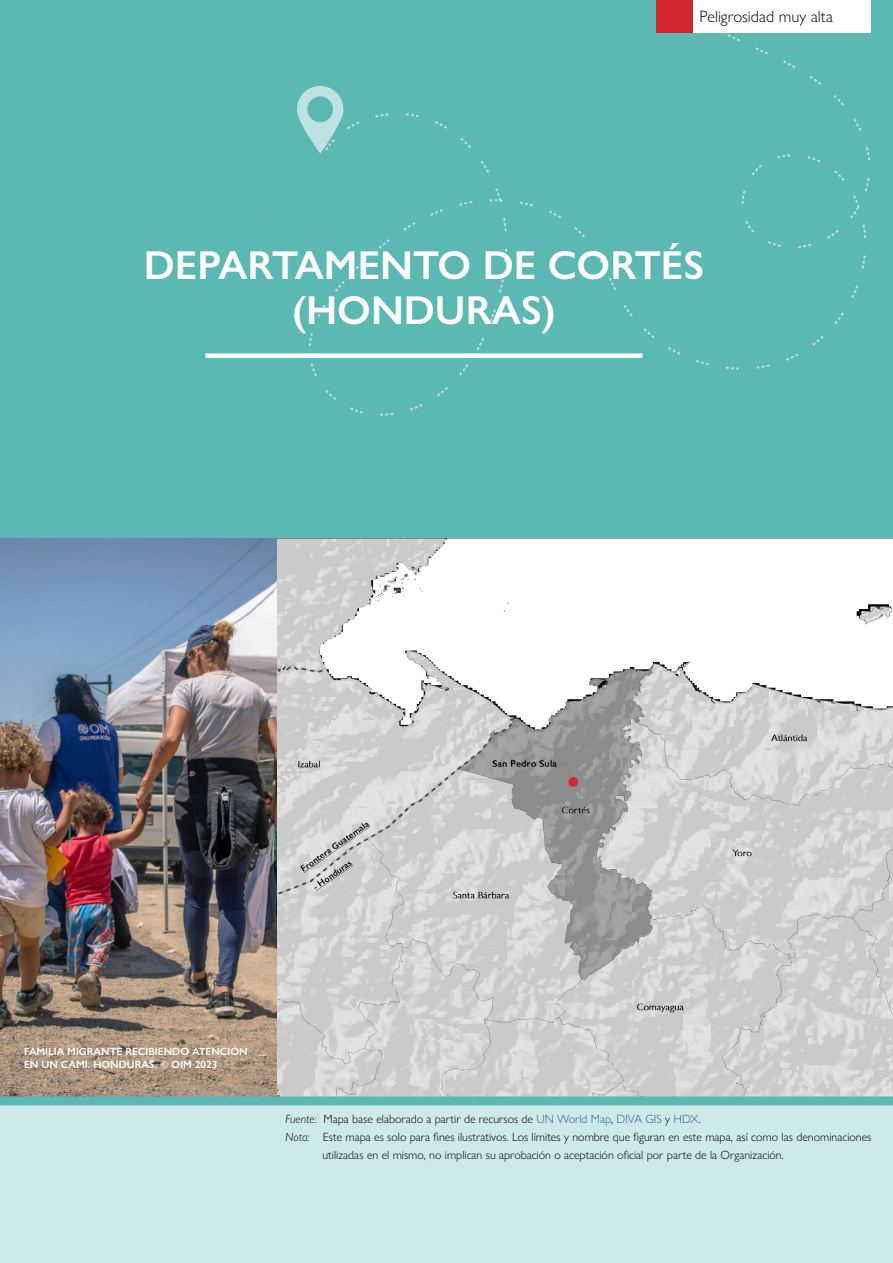
<style>
.page{position:relative;width:893px;height:1263px;background:#fff}
.page>*{position:absolute;margin:0;border:0;box-sizing:border-box;transform-origin:0 0}
.t1{font:600 40.5px/45px "Gill Sans Nova";color:#fff;text-align:center}
.t2{font:300 16.5px "Gill Sans Nova";color:#000}
.t3{font:300 12px "Gill Sans Nova";color:#000}
.t4{font:600 10.5px/12.6px "Gill Sans Nova";color:#fff}
.s1{font-style:italic}
.s2{color:#215e9e}
</style>
<div class="page">
<div style="left:0;top:1096px;width:893px;height:167px;background:#ceeae8"></div>
<div style="left:0;top:0;width:893px;height:539px;background:#5cb8b2"></div>
<img style="left:0;top:539px;width:893px;height:557px">
<div style="left:205px;top:353px;width:437px;height:5px;background:#fff"></div>
<svg style="left:375px;top:113px;width:13px;height:5px"></svg>
<svg style="left:406px;top:113px;width:13px;height:4px"></svg>
<svg style="left:435px;top:121px;width:12px;height:8px"></svg>
<svg style="left:460px;top:138px;width:11px;height:10px"></svg>
<svg style="left:481px;top:161px;width:8px;height:12px"></svg>
<svg style="left:503px;top:218px;width:4px;height:13px"></svg>
<svg style="left:504px;top:249px;width:3px;height:13px"></svg>
<svg style="left:499px;top:279px;width:5px;height:14px"></svg>
<svg style="left:490px;top:309px;width:6px;height:13px"></svg>
<svg style="left:476px;top:338px;width:8px;height:12px"></svg>
<svg style="left:459px;top:364px;width:10px;height:12px"></svg>
<svg style="left:437px;top:387px;width:11px;height:9px"></svg>
<svg style="left:410px;top:404px;width:13px;height:7px"></svg>
<svg style="left:380px;top:413px;width:13px;height:3px"></svg>
<svg style="left:350px;top:407px;width:13px;height:7px"></svg>
<svg style="left:325px;top:390px;width:11px;height:10px"></svg>
<svg style="left:311px;top:363px;width:6px;height:13px"></svg>
<svg style="left:309px;top:333px;width:4px;height:13px"></svg>
<svg style="left:317px;top:305px;width:9px;height:12px"></svg>
<svg style="left:335px;top:281px;width:10px;height:11px"></svg>
<svg style="left:356px;top:259px;width:10px;height:10px"></svg>
<svg style="left:378px;top:239px;width:12px;height:10px"></svg>
<svg style="left:403px;top:222px;width:12px;height:9px"></svg>
<svg style="left:430px;top:209px;width:13px;height:7px"></svg>
<svg style="left:459px;top:201px;width:13px;height:5px"></svg>
<svg style="left:490px;top:188px;width:13px;height:13px"></svg>
<svg style="left:520px;top:202px;width:13px;height:4px"></svg>
<svg style="left:549px;top:211px;width:12px;height:7px"></svg>
<svg style="left:574px;top:227px;width:11px;height:10px"></svg>
<svg style="left:594px;top:250px;width:8px;height:13px"></svg>
<svg style="left:609px;top:278px;width:7px;height:12px"></svg>
<svg style="left:623px;top:305px;width:10px;height:11px"></svg>
<svg style="left:643px;top:328px;width:12px;height:10px"></svg>
<svg style="left:668px;top:347px;width:12px;height:8px"></svg>
<svg style="left:696px;top:360px;width:13px;height:5px"></svg>
<svg style="left:726px;top:367px;width:13px;height:3px"></svg>
<svg style="left:756px;top:364px;width:14px;height:5px"></svg>
<svg style="left:786px;top:353px;width:12px;height:8px"></svg>
<svg style="left:812px;top:336px;width:12px;height:10px"></svg>
<svg style="left:834px;top:312px;width:10px;height:12px"></svg>
<svg style="left:851px;top:285px;width:7px;height:13px"></svg>
<svg style="left:861px;top:255px;width:5px;height:14px"></svg>
<svg style="left:807px;top:156px;width:13px;height:6px"></svg>
<svg style="left:777px;top:154px;width:13px;height:4px"></svg>
<svg style="left:752px;top:165px;width:10px;height:10px"></svg>
<svg style="left:741px;top:190px;width:4px;height:14px"></svg>
<svg style="left:745px;top:221px;width:9px;height:12px"></svg>
<svg style="left:768px;top:241px;width:13px;height:6px"></svg>
<svg style="left:798px;top:244px;width:13px;height:4px"></svg>
<svg style="left:827px;top:170px;width:43px;height:69px"></svg>
<svg style="left:866px;top:147px;width:4px;height:13px"></svg>
<svg style="left:853px;top:119px;width:8px;height:12px"></svg>
<svg style="left:834px;top:95px;width:10px;height:11px"></svg>
<svg style="left:810px;top:76px;width:11px;height:9px"></svg>
<svg style="left:783px;top:60px;width:12px;height:8px"></svg>
<svg style="left:755px;top:47px;width:13px;height:7px"></svg>
<svg style="left:728px;top:34px;width:12px;height:8px"></svg>
<svg style="left:297px;top:85px;width:62px;height:69px"></svg>
<div style="left:0;top:1096px;width:893px;height:9px;background:#5cb8b2"></div>
<div style="left:656px;top:0;width:38px;height:32px;background:#d22630"></div>
<div style="left:694px;top:0;width:177px;height:32px;background:#fff"></div>
<h2 class="t2" style="left:700px;top:6px;width:135px">Peligrosidad muy alta</h2>
<h1 class="t1" style="left:144px;top:242px;width:562px">DEPARTAMENTO DE CORTÉS (HONDURAS)</h1>
<p class="t4" style="left:24px;top:1045px;width:225px">FAMILIA MIGRANTE RECIBIENDO ATENCIÓN<br>EN UN CAMI. HONDURAS. © OIM 2023</p>
<p class="t3" style="left:286px;top:1111px;width:417px"><span class="s1">Fuente:</span> Mapa base elaborado a partir de recursos de <span class="s2">UN World Map</span>, <span class="s2">DIVA GIS</span> y <span class="s2">HDX</span>.</p>
<p class="t3" style="left:286px;top:1129px;width:587px"><span class="s1">Nota:</span> Este mapa es solo para fines ilustrativos. Los límites y nombre que figuran en este mapa, así como las denominaciones</p>
<p class="t3" style="left:322px;top:1147px;width:463px">utilizadas en el mismo, no implican su aprobación o aceptación oficial por parte de la Organización.</p>
</div>
